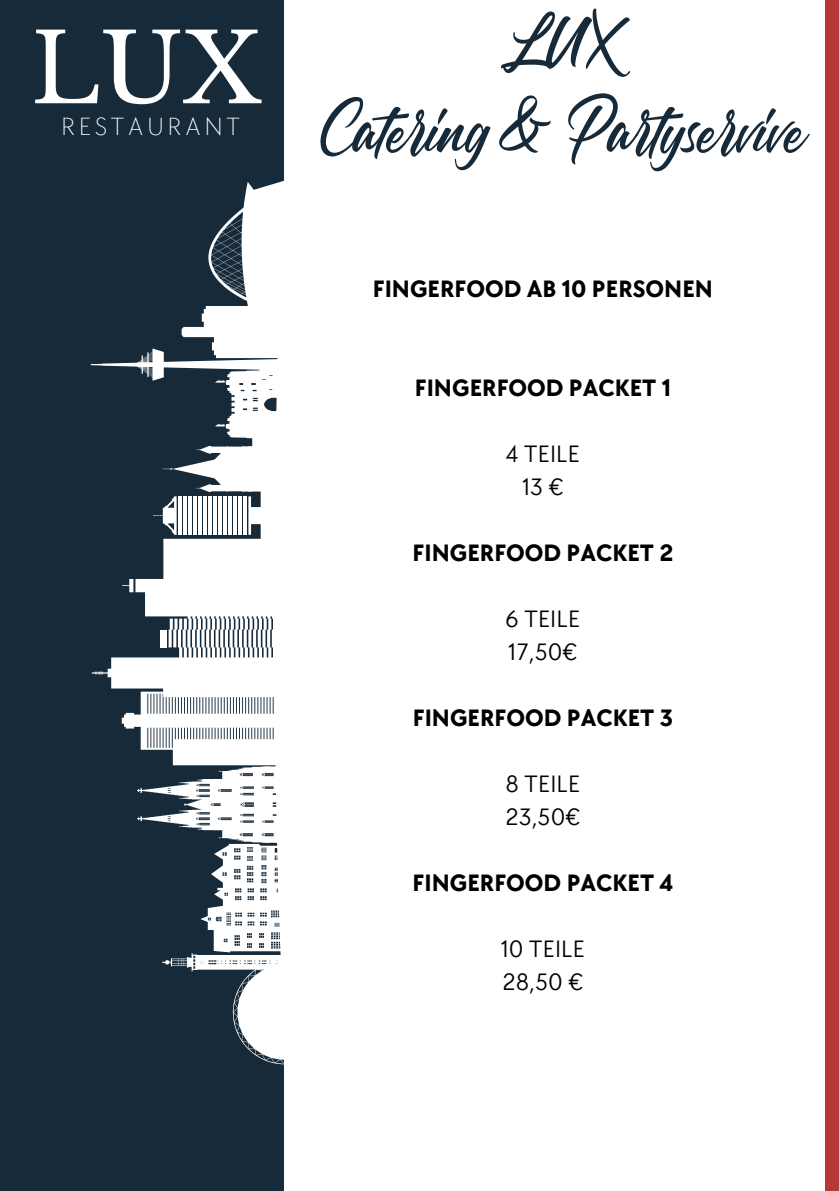
<style>
.page{position:relative;width:839px;height:1191px;background:#fff}
.page>*{position:absolute;margin:0;border:0;box-sizing:border-box;transform-origin:0 0}
.t1{font:96px/90px "RTL Yummy Regular";color:#172a3a;text-align:center}
.t2{font:95.6px "Libre Baskerville";color:#fff}
.t3{font:200 25.6px "TT Chocolates";letter-spacing:.13em;color:#fff}
.t4{font:700 24.4px "TT Chocolates";color:#000}
.t5{font:24.4px "TT Chocolates";color:#000}
</style>
<div class="page">
<div style="left:0;top:0;width:284px;height:1191px;background:#172a3a"></div>
<svg style="left:91px;top:180px;width:193px;height:885px"></svg>
<div style="left:824px;top:0;width:14px;height:1191px;background:#b63838"></div>
<h2 class="t2" style="left:31px;top:11px;width:232px">LUX</h2>
<h1 class="t3" style="left:61px;top:111px;width:181px">RESTAURANT</h1>
<p class="t1" style="left:318px;top:-6px;width:486px">LUX<br>Catering&amp;Partyservive</p>
<p class="t4" style="left:373px;top:275px;width:342px">FINGERFOOD AB 10 PERSONEN</p>
<p class="t4" style="left:415px;top:374px;width:257px">FINGERFOOD PACKET 1</p>
<h3 class="t5" style="left:506px;top:440px;width:76px">4 TEILE</h3>
<h3 class="t5" style="left:522px;top:473px;width:43px">13€</h3>
<p class="t4" style="left:412px;top:539px;width:262px">FINGERFOOD PACKET 2</p>
<p class="t5" style="left:505px;top:605px;width:76px">6 TEILE</p>
<h3 class="t5" style="left:508px;top:638px;width:71px">17,50€</h3>
<p class="t4" style="left:413px;top:704px;width:262px">FINGERFOOD PACKET 3</p>
<p class="t5" style="left:505px;top:770px;width:77px">8 TEILE</p>
<h3 class="t5" style="left:505px;top:803px;width:76px">23,50€</h3>
<p class="t4" style="left:412px;top:869px;width:262px">FINGERFOOD PACKET 4</p>
<p class="t5" style="left:501px;top:935px;width:86px">10 TEILE</p>
<h3 class="t5" style="left:502px;top:968px;width:82px">28,50 €</h3>
</div>
